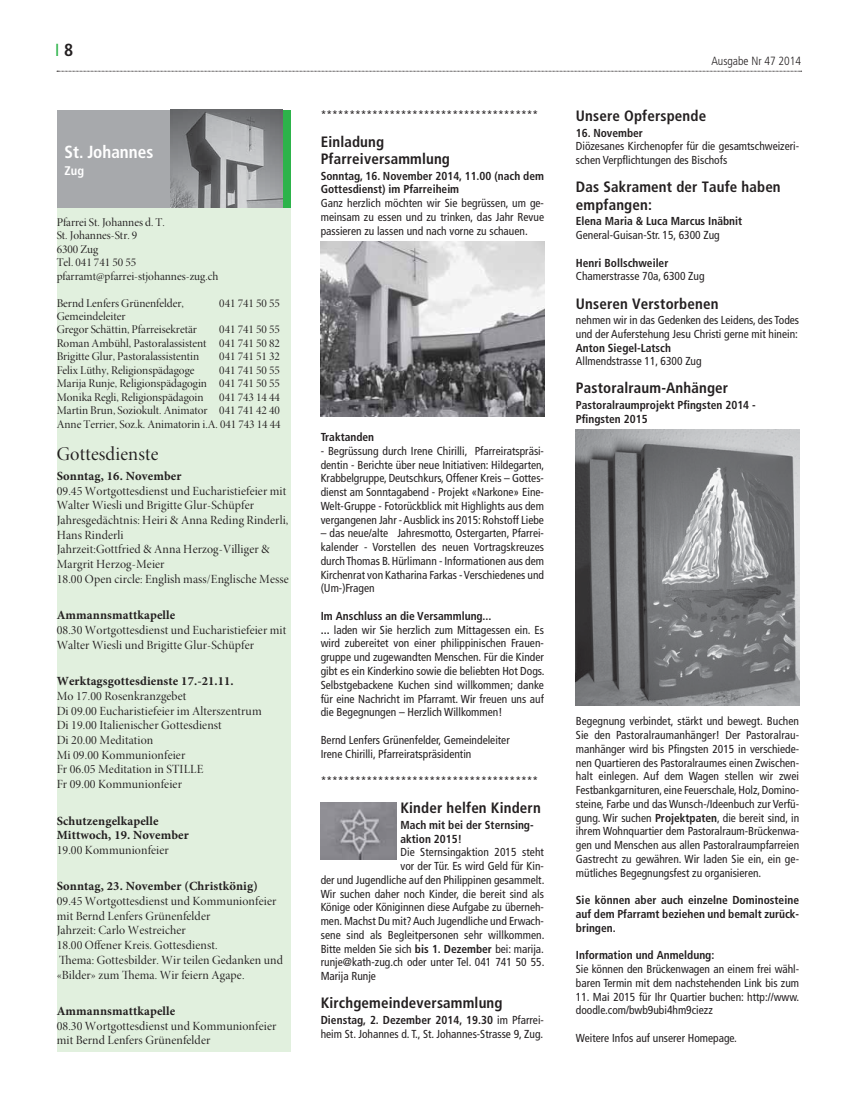
<style>
.page{position:relative;width:847px;height:1099px;background:#fff}
.page>*{position:absolute;margin:0;border:0;box-sizing:border-box;transform-origin:0 0}
.t1{font:19.38px "Minion Pro Disp";letter-spacing:.01em;color:#231f20}
.t2{font:700 condensed 17.5px "Frutiger LT Std";color:#fff}
.t3{font:condensed 17.5px "Frutiger LT Std";color:#2db34a}
.t4{font:700 condensed 15px/17.5px "Frutiger LT Std";letter-spacing:.01em;color:#231f20}
.t5{font:12.5px/14.6px "Minion Pro Disp";letter-spacing:.01em;color:#231f20}
.t6{font:700 12.5px/14.6px "Minion Pro";letter-spacing:.01em;color:#231f20}
.t7{font:700 condensed 12.5px "Frutiger LT Std";color:#fff}
.t8{font:11.88px/13.5px "Minion Pro Disp";color:#231f20;text-align:justify}
.t9{font:300 condensed 11.88px "Frutiger LT Std";color:#231f20}
.t10{font:condensed 11.5px/13.8px "Frutiger LT Std";color:#231f20}
.t11{font:700 11.5px/13.8px "Frutiger LT Std";color:#231f20}
.s1{font-weight:700;color:#231f20}
.s2{font-weight:700;font-stretch:normal}
</style>
<div class="page">
<div style="left:57px;top:110px;width:234px;height:941px;background:#e1f0de"></div>
<svg style="left:57px;top:71px;width:744px;height:1px"></svg>
<div style="left:57px;top:110px;width:234px;height:97px;background:#a7a9ac"></div>
<div style="left:283px;top:110px;width:8px;height:97px;background:#2db34a"></div>
<img style="left:170px;top:110px;width:113px;height:97px">
<img style="left:321px;top:242px;width:223px;height:174px">
<img style="left:321px;top:802px;width:76px;height:57px">
<img style="left:576px;top:430px;width:223px;height:275px">
<h2 class="t3" style="left:55px;top:41px;width:20px">I <span class="s1">8</span></h2>
<h2 class="t2" style="left:65px;top:143px;width:90px">St. Johannes</h2>
<p class="t7" style="left:65px;top:165px;width:21px">Zug</p>
<p class="t8" style="left:57px;top:216px;width:163px;text-align:left">Pfarrei St. Johannes d. T.<br>St. Johannes-Str. 9<br>6300 Zug<br>Tel. 041 741 50 55 pfarramt@pfarrei-stjohannes-zug.ch</p>
<p class="t8" style="left:57px;top:297px;width:129px">Bernd Lenfers Grünenfelder,</p>
<p class="t8" style="left:219px;top:297px;width:62px">041 741 50 55</p>
<p class="t8" style="left:57px;top:310px;width:142px">Gemeindeleiter<br>Gregor Schättin, Pfarreisekretär</p>
<p class="t8" style="left:57px;top:324px;width:225px;text-indent:163px">041 741 50 55<br>Roman Ambühl, Pastoralassistent 041 741 50 82<br>Brigitte Glur, Pastoralassistentin</p>
<p class="t8" style="left:219px;top:351px;width:62px">041 741 51 32</p>
<p class="t8" style="left:57px;top:364px;width:139px">Felix Lüthy, Religionspädagoge</p>
<p class="t8" style="left:57px;top:364px;width:225px;text-indent:163px">041 741 50 55<br>Marija Runje, Religionspädagogin 041 741 50 55<br>Monika Regli, Religionspädagoin</p>
<p class="t8" style="left:57px;top:391px;width:225px;text-indent:163px">041 743 14 44<br>Martin Brun, Soziokult. Animator 041 741 42 40<br>Anne Terrier, Soz.k. Animatorin i.A. 041 743 14 44</p>
<h1 class="t1" style="left:57px;top:446px;width:103px">Gottesdienste</h1>
<p class="t6" style="left:57px;top:469px;width:126px">Sonntag, 16. November</p>
<p class="t5" style="left:57px;top:484px;width:234px">09.45 Wortgottesdienst und Eucharistiefeier mit Walter Wiesli und Brigitte Glur-Schüpfer Jahresgedächtnis: Heiri &amp; Anna Reding Rinderli, Hans Rinderli<br>Jahrzeit:Gottfried &amp; Anna Herzog-Villiger &amp; Margrit Herzog-Meier<br>18.00 Open circle: English mass/Englische Messe</p>
<p class="t6" style="left:57px;top:609px;width:120px">Ammannsmattkapelle</p>
<p class="t5" style="left:57px;top:623px;width:231px">08.30 Wortgottesdienst und Eucharistiefeier mit<br>Walter Wiesli und Brigitte Glur-Schüpfer</p>
<p class="t6" style="left:57px;top:675px;width:179px">Werktagsgottesdienste 17.-21.11.</p>
<p class="t5" style="left:57px;top:689px;width:206px">Mo 17.00 Rosenkranzgebet<br>Di 09.00 Eucharistiefeier im Alterszentrum<br>Di 19.00 Italienischer Gottesdienst<br>Di 20.00 Meditation<br>Mi 09.00 Kommunionfeier<br>Fr 06.05 Meditation in STILLE<br>Fr 09.00 Kommunionfeier</p>
<p class="t6" style="left:57px;top:814px;width:134px">Schutzengelkapelle<br>Mittwoch, 19. November</p>
<p class="t5" style="left:57px;top:843px;width:114px">19.00 Kommunionfeier</p>
<p class="t6" style="left:57px;top:880px;width:203px">Sonntag, 23. November (Christkönig)</p>
<p class="t5" style="left:57px;top:894px;width:228px">09.45 Wortgottesdienst und Kommunionfeier mit Bernd Lenfers Grünenfelder<br>Jahrzeit: Carlo Westreicher<br>18.00 Offener Kreis. Gottesdienst.<br>Thema: Gottesbilder. Wir teilen Gedanken und «Bilder» zum Thema. Wir feiern Agape.</p>
<p class="t6" style="left:57px;top:1004px;width:120px">Ammannsmattkapelle</p>
<p class="t5" style="left:57px;top:1019px;width:221px">08.30 Wortgottesdienst und Kommunionfeier mit Bernd Lenfers Grünenfelder</p>
<p class="t10" style="left:321px;top:108px;width:219px">**************************************</p>
<h3 class="t4" style="left:321px;top:133px;width:131px">Einladung<br>Pfarreiversammlung</h3>
<p class="t11" style="left:321px;top:169px;width:225px">Sonntag, 16. November 2014, 11.00 (nach dem<br>Gottesdienst) im Pfarreiheim</p>
<p class="t10" style="left:321px;top:197px;width:225px;text-align:justify">Ganz herzlich möchten wir Sie begrüssen, um ge&shy;meinsam zu essen und zu trinken, das Jahr Revue passieren zu lassen und nach vorne zu schauen.</p>
<p class="t11" style="left:321px;top:431px;width:55px">Traktanden</p>
<p class="t10" style="left:321px;top:444px;width:225px;text-align:justify">- Begrüssung durch Irene Chirilli, Pfarreiratspräsi&shy;dentin - Berichte über neue Initiativen: Hildegarten, Krabbelgruppe, Deutschkurs, Offener Kreis – Gottes&shy;dienst am Sonntagabend - Projekt «Narkone» Eine-Welt-Gruppe - Fotorückblick mit Highlights aus dem vergangenen Jahr - Ausblick ins 2015: Rohstoff Liebe</p>
<p class="t10" style="left:321px;top:527px;width:225px;text-align:justify">– das neue/alte Jahresmotto, Ostergarten, Pfarrei&shy;kalender - Vorstellen des neuen Vortragskreuzes durch Thomas B. Hürlimann - Informationen aus dem Kirchenrat von Katharina Farkas - Verschiedenes und (Um-)Fragen</p>
<p class="t10" style="left:321px;top:609px;width:225px"><span class="s2">Im Anschluss an die Versammlung...<br>...</span> laden wir Sie herzlich zum Mittagessen ein. Es wird zubereitet von einer philippinischen Frauen&shy;gruppe und zugewandten Menschen. Für die Kinder gibt es ein Kinderkino sowie die beliebten Hot Dogs.<br>Selbstgebackene Kuchen sind willkommen; danke für eine Nachricht im Pfarramt. Wir freuen uns auf die Begegnungen – Herzlich Willkommen!</p>
<p class="t10" style="left:321px;top:733px;width:191px">Bernd Lenfers Grünenfelder, Gemeindeleiter<br>Irene Chirilli, Pfarreiratspräsidentin</p>
<p class="t10" style="left:321px;top:774px;width:219px">**************************************</p>
<h3 class="t4" style="left:400px;top:800px;width:142px">Kinder helfen Kindern</h3>
<p class="t11" style="left:400px;top:818px;width:135px">Mach mit bei der Sternsing&shy;aktion 2015!</p>
<p class="t10" style="left:400px;top:846px;width:145px">Die Sternsingaktion 2015 steht</p>
<p class="t10" style="left:400px;top:859px;width:145px">vor der Tür. Es wird Geld für Kin-</p>
<p class="t10" style="left:321px;top:873px;width:225px">der und Jugendliche auf den Philippinen gesammelt.</p>
<p class="t10" style="left:321px;top:887px;width:225px">Wir suchen daher noch Kinder, die bereit sind als</p>
<p class="t10" style="left:321px;top:901px;width:225px">Könige oder Königinnen diese Aufgabe zu überneh-</p>
<p class="t10" style="left:321px;top:914px;width:225px">men. Machst Du mit? Auch Jugendliche und Erwach-</p>
<p class="t10" style="left:321px;top:928px;width:225px">sene sind als Begleitpersonen sehr willkommen.</p>
<p class="t10" style="left:321px;top:942px;width:225px">Bitte melden Sie sich <span class="s2">bis 1. Dezember</span> bei: marija.</p>
<p class="t10" style="left:321px;top:956px;width:225px">runje@kath-zug.ch oder unter Tel. 041 741 50 55.</p>
<p class="t10" style="left:321px;top:969px;width:57px">Marija Runje</p>
<h3 class="t4" style="left:321px;top:995px;width:183px">Kirchgemeindeversammlung</h3>
<p class="t10" style="left:321px;top:1013px;width:225px"><span class="s2">Dienstag, 2. Dezember 2014, 19.30</span> im Pfarrei&shy;heim St. Johannes d. T., St. Johannes-Strasse 9, Zug.</p>
<p class="t9" style="left:711px;top:54px;width:91px">Ausgabe Nr 47 2014</p>
<h3 class="t4" style="left:576px;top:108px;width:132px">Unsere Opferspende</h3>
<p class="t11" style="left:576px;top:126px;width:69px">16. November</p>
<p class="t10" style="left:576px;top:140px;width:225px">Diözesanes Kirchenopfer für die gesamtschweizeri&shy;schen Verpflichtungen des Bischofs</p>
<h3 class="t4" style="left:576px;top:179px;width:206px">Das Sakrament der Taufe haben empfangen:</h3>
<p class="t11" style="left:576px;top:215px;width:168px">Elena Maria &amp; Luca Marcus Inäbnit</p>
<p class="t10" style="left:576px;top:229px;width:145px">General-Guisan-Str. 15, 6300 Zug</p>
<p class="t11" style="left:576px;top:256px;width:94px">Henri Bollschweiler</p>
<p class="t10" style="left:576px;top:270px;width:130px">Chamerstrasse 70a, 6300 Zug</p>
<h3 class="t4" style="left:576px;top:295px;width:144px">Unseren Verstorbenen</h3>
<p class="t10" style="left:576px;top:314px;width:225px">nehmen wir in das Gedenken des Leidens, des Todes und der Auferstehung Jesu Christi gerne mit hinein:</p>
<p class="t11" style="left:576px;top:341px;width:97px">Anton Siegel-Latsch</p>
<p class="t10" style="left:576px;top:355px;width:127px">Allmendstrasse 11, 6300 Zug</p>
<h3 class="t4" style="left:576px;top:380px;width:154px">Pastoralraum-Anhänger</h3>
<p class="t11" style="left:576px;top:399px;width:181px">Pastoralraumprojekt Pfingsten 2014 -<br>Pfingsten 2015</p>
<p class="t10" style="left:576px;top:715px;width:225px;text-align:justify">Begegnung verbindet, stärkt und bewegt. Buchen Sie den Pastoralraumanhänger! Der Pastoralrau&shy;manhänger wird bis Pfingsten 2015 in verschiede&shy;nen Quartieren des Pastoralraumes einen Zwischen&shy;halt einlegen. Auf dem Wagen stellen wir zwei Festbankgarnituren, eine Feuerschale, Holz, Domino&shy;steine, Farbe und das Wunsch-/Ideenbuch zur Verfü&shy;gung. Wir suchen <span class="s2">Projektpaten</span>, die bereit sind, in ihrem Wohnquartier dem Pastoralraum-Brückenwa&shy;gen und Menschen aus allen Pastoralraumpfarreien Gastrecht zu gewähren. Wir laden Sie ein, ein ge&shy;mütliches Begegnungsfest zu organisieren.</p>
<p class="t11" style="left:576px;top:894px;width:225px;text-align:justify">Sie können aber auch einzelne Dominosteine auf dem Pfarramt beziehen und bemalt zurück&shy;bringen.</p>
<p class="t11" style="left:576px;top:949px;width:140px">Information und Anmeldung:</p>
<p class="t10" style="left:576px;top:962px;width:225px">Sie können den Brückenwagen an einem frei wähl&shy;baren Termin mit dem nachstehenden Link bis zum</p>
<p class="t10" style="left:576px;top:990px;width:225px">11. Mai 2015 für Ihr Quartier buchen: http://www. doodle.com/bwb9ubi4hm9ciezz</p>
<p class="t10" style="left:576px;top:1031px;width:163px">Weitere Infos auf unserer Homepage.</p>
</div>
